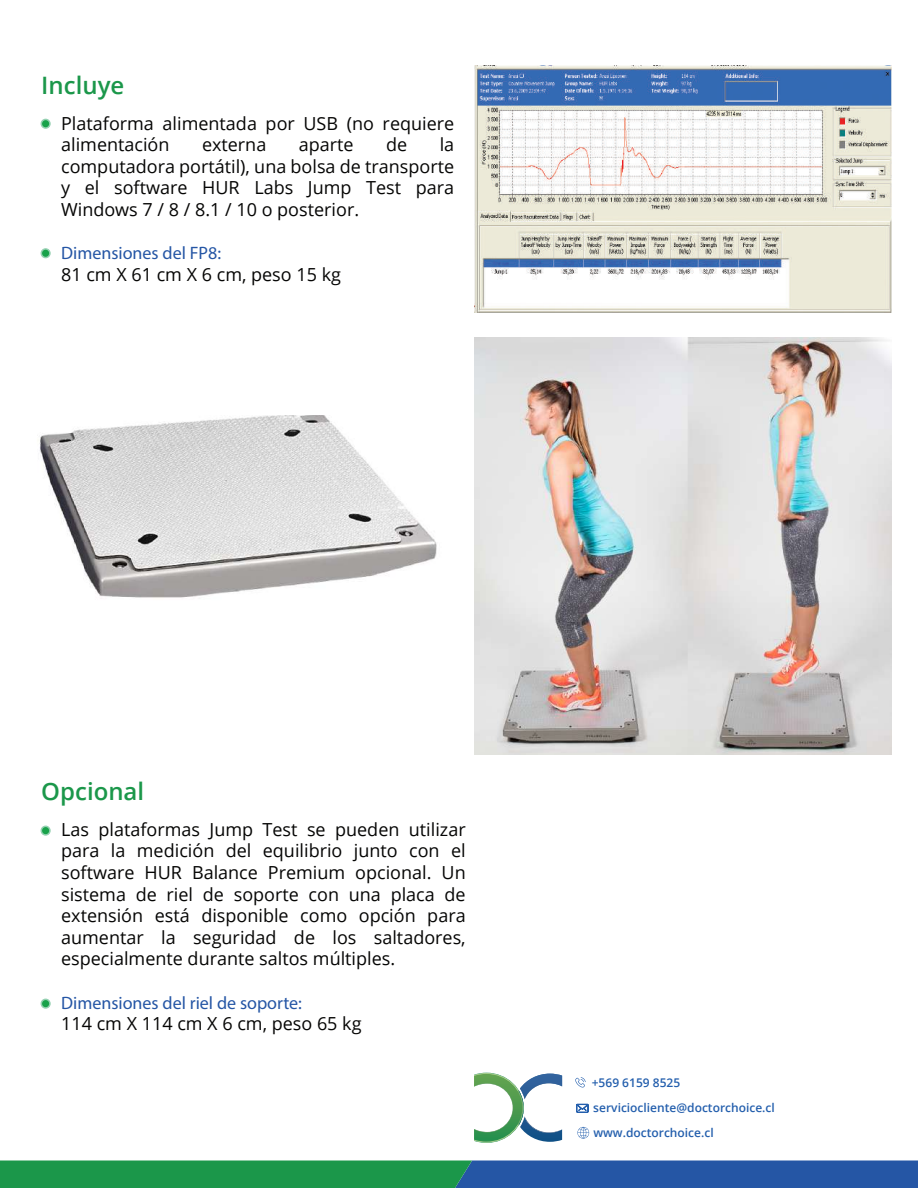
<style>
.page{position:relative;width:918px;height:1188px;background:#fff}
.page>*{position:absolute;margin:0;border:0;box-sizing:border-box;transform-origin:0 0}
.t1{font:600 24px "Open Sans";color:#1b974a}
.t2{font:18px/21.6px "Open Sans";color:#050504;text-align:justify}
.t3{font:18px "Myriad Pro";color:#2556a5}
.t4{font:600 12px/24.6px "Open Sans";color:#245fad}
</style>
<div class="page">
<img style="left:39px;top:415px;width:398px;height:183px">
<svg style="left:0;top:1160px;width:918px;height:28px;background:#237979"></svg>
<svg style="left:474px;top:1073px;width:88px;height:70px"></svg>
<svg style="left:576px;top:1104px;width:12px;height:9px"></svg>
<svg style="left:577px;top:1127px;width:12px;height:12px"></svg>
<svg style="left:575px;top:1077px;width:11px;height:11px"></svg>
<div style="left:41px;top:119px;width:9px;height:9px;background:#18a24a;border-radius:50%"></div>
<div style="left:41px;top:119px;width:10px;height:10px;border:2px solid #95d1b2;border-radius:50%"></div>
<div style="left:41px;top:249px;width:9px;height:9px;background:#18a24a;border-radius:50%"></div>
<div style="left:41px;top:248px;width:10px;height:10px;border:2px solid #95d1b2;border-radius:50%"></div>
<div style="left:41px;top:826px;width:9px;height:9px;background:#18a24a;border-radius:50%"></div>
<div style="left:41px;top:826px;width:10px;height:10px;border:2px solid #95d1b2;border-radius:50%"></div>
<div style="left:41px;top:999px;width:9px;height:9px;background:#18a24a;border-radius:50%"></div>
<div style="left:41px;top:999px;width:10px;height:10px;border:2px solid #95d1b2;border-radius:50%"></div>
<img style="left:474px;top:338px;width:417px;height:417px">
<img style="left:474px;top:65px;width:417px;height:247px">
<h1 class="t1" style="left:41px;top:68px;width:85px">Incluye</h1>
<p class="t2" style="left:61px;top:112px;width:395px">Plataforma alimentada por USB (no requiere alimentación</p>
<p class="t2" style="left:61px;top:133px;width:395px;text-indent:379px">la computadora portátil), una bolsa de transporte y el software HUR Labs Jump Test para Windows 7 / 8 / 8.1 / 10 o posterior.</p>
<p class="t3" style="left:61px;top:242px;width:161px">Dimensiones del FP8:</p>
<p class="t2" style="left:61px;top:263px;width:281px">81 cm X 61 cm X 6 cm, peso 15 kg</p>
<p class="t2" style="left:202px;top:133px;width:66px">externa</p>
<p class="t2" style="left:299px;top:133px;width:56px">aparte</p>
<p class="t2" style="left:386px;top:133px;width:23px">de</p>
<h1 class="t1" style="left:41px;top:775px;width:104px">Opcional</h1>
<p class="t2" style="left:61px;top:818px;width:406px">Las plataformas Jump Test se pueden utilizar para la medición del equilibrio junto con el software HUR Balance Premium opcional. Un sistema de riel de soporte con una placa de extensión está disponible como opción para aumentar la seguridad de los saltadores, especialmente durante saltos múltiples.</p>
<p class="t3" style="left:61px;top:991px;width:242px">Dimensiones del riel de soporte:</p>
<p class="t2" style="left:61px;top:1012px;width:302px">114 cm X 114 cm X 6 cm, peso 65 kg</p>
<p class="t4" style="left:592px;top:1070px;width:90px">+569 6159 8525</p>
<p class="t4" style="left:593px;top:1095px;width:183px">serviciocliente@doctorchoice.cl www.doctorchoice.cl</p>
</div>
